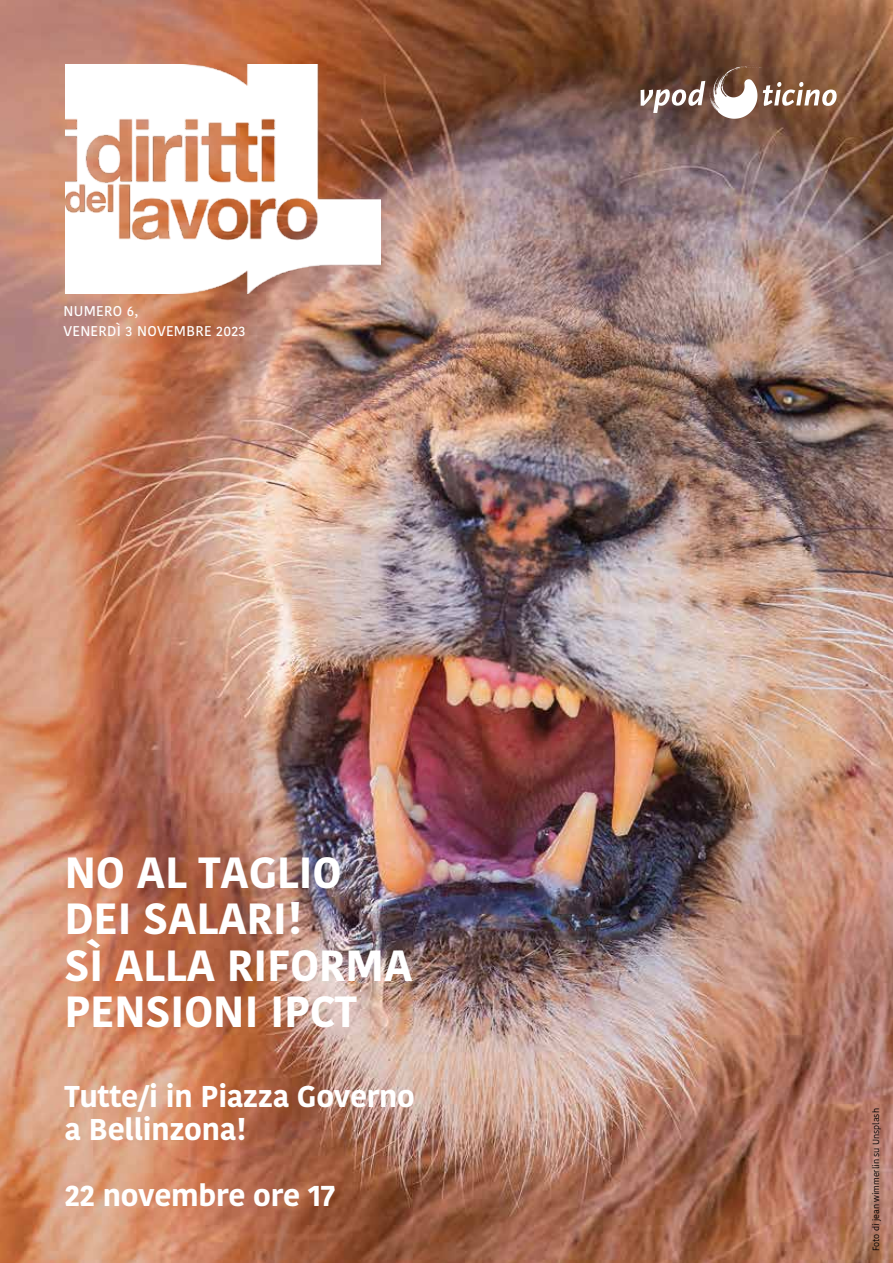
<style>
.page{position:relative;width:893px;height:1263px;background:#fff}
.page>*{position:absolute;margin:0;border:0;box-sizing:border-box;transform-origin:0 0}
.t1{font:700 43.5px/46.5px "Kohinoor Bangla";letter-spacing:-.01em;color:#fff}
.t2{font:700 30px/33px "Kohinoor Bangla";letter-spacing:-.01em;color:#fff}
.t3{font:500 14.1px/19.5px "Kohinoor Bangla";letter-spacing:.02em;color:#fff}
.t4{font:9px "Kohinoor Bangla";letter-spacing:-.01em;color:#000}
</style>
<div class="page">
<img style="left:0;top:0;width:893px;height:1263px">
<img style="left:65px;top:64px;width:316px;height:229px">
<svg style="left:641px;top:65px;width:196px;height:54px"></svg>
<p class="t3" style="left:63px;top:301px;width:183px">NUMERO 6,<br>VENERDÌ 3 NOVEMBRE 2023</p>
<h1 class="t1" style="left:65px;top:847px;width:350px">NO AL TAGLIO<br>DEI SALARI!<br>SÌ ALLA RIFORMA<br>PENSIONI IPCT</h1>
<p class="t2" style="left:65px;top:1078px;width:352px">Tutte/i in Piazza Governo a Bellinzona!</p>
<p class="t2" style="left:65px;top:1177px;width:272px">22 novembre ore 17</p>
<p class="t4" style="left:869px;top:1251px;width:145px;rotate:-90deg">Foto di jean wimmerlin su Unsplash</p>
</div>
